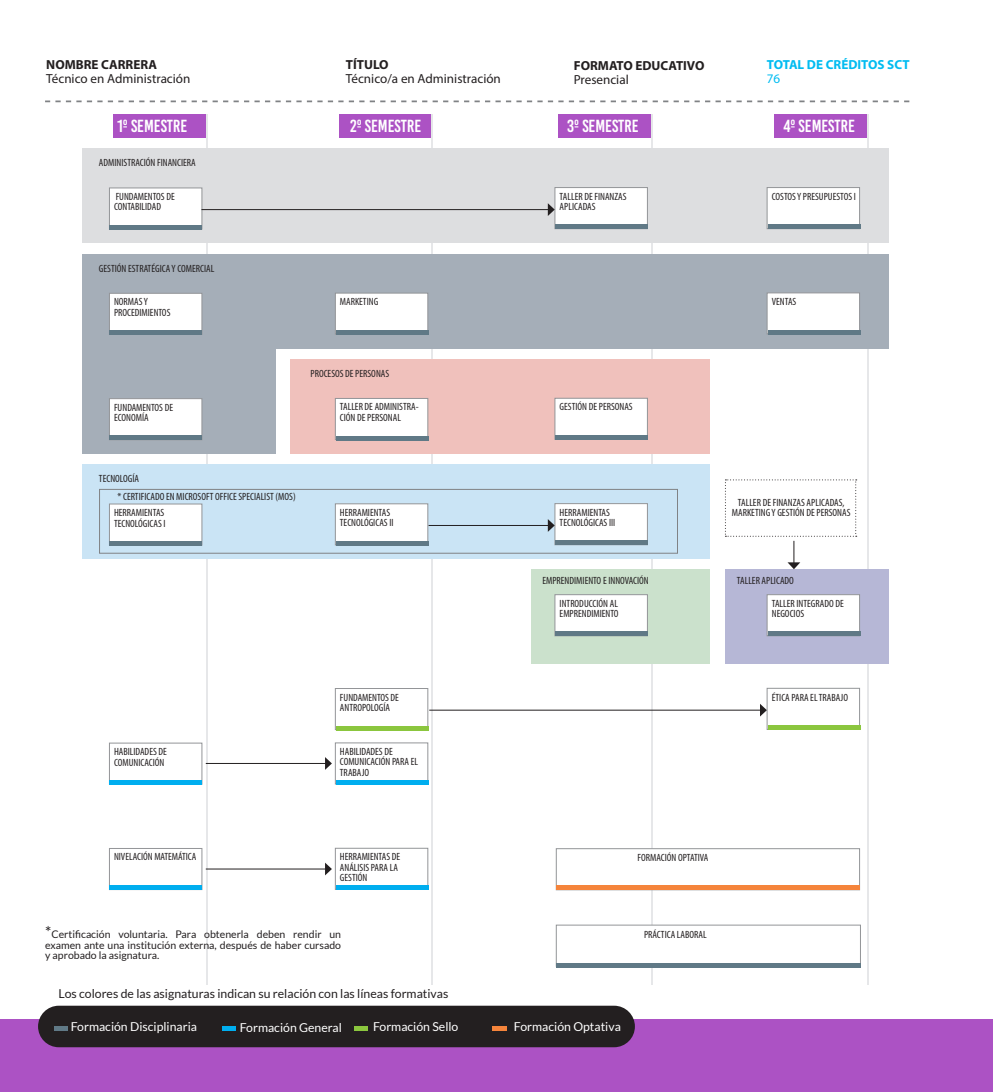
<style>
.page{position:relative;width:993px;height:1092px;background:#fff}
.page>*{position:absolute;margin:0;border:0;box-sizing:border-box;transform-origin:0 0}
.t1{font:17.5px "Bebas Kai";color:#fff}
.t2{font:13.12px "Myriad Pro";color:#231f20}
.t3{font:700 13.12px "Myriad Pro";color:#231f20}
.t4{font:700 13.12px "Myriad Pro";color:#00bcf1}
.t5{font:13.12px "Myriad Pro";color:#00bcf1}
.t6{font:12.25px "Lato";color:#231f20}
.t7{font:12.25px "Lato";color:#fff}
.t8{font:condensed 10.5px/10.5px "Myriad Pro";color:#231f20}
.t9{font:10.5px/10.5px "Lato";color:#231f20;text-align:justify}
.s1{font-size:15.75px}
</style>
<div class="page">
<div style="left:113px;top:114px;width:93px;height:23px;background:#ac52c4"></div>
<div style="left:339px;top:114px;width:92px;height:23px;background:#ac52c4"></div>
<div style="left:557px;top:114px;width:93px;height:23px;background:#ac52c4"></div>
<div style="left:774px;top:114px;width:92px;height:23px;background:#ac52c4"></div>
<svg style="left:45px;top:100px;width:864px;height:2px"></svg>
<hr style="left:206px;top:114px;width:1px;height:870px;background:#e6e7e9">
<hr style="left:431px;top:114px;width:2px;height:870px;background:#e6e7e9">
<hr style="left:650px;top:114px;width:2px;height:870px;background:#e6e7e9">
<hr style="left:866px;top:114px;width:2px;height:870px;background:#e6e7e9">
<div style="left:0;top:1019px;width:992px;height:72px;background:#ac52c4"></div>
<div style="left:724px;top:569px;width:164px;height:94px;background:#b6b7d6"></div>
<div style="left:531px;top:569px;width:178px;height:94px;background:#cbe1cc"></div>
<div style="left:290px;top:359px;width:419px;height:95px;background:#f0c1bc"></div>
<div style="left:82px;top:149px;width:806px;height:94px;background:#dddee0"></div>
<div style="left:554px;top:187px;width:93px;height:42px;background:#fff;border:1px solid #939598"></div>
<div style="left:109px;top:188px;width:93px;height:41px;background:#fff;border:1px solid #939598"></div>
<div style="left:556px;top:924px;width:304px;height:42px;background:#fff;border:1px solid #939598"></div>
<svg style="left:725px;top:479px;width:131px;height:90px"></svg>
<hr style="left:109px;top:225px;width:93px;height:4px;background:#607986">
<hr style="left:555px;top:225px;width:93px;height:4px;background:#607986">
<hr style="left:556px;top:963px;width:303px;height:4px;background:#607986">
<div style="left:556px;top:848px;width:303px;height:41px;background:#fff;border:1px solid #939598"></div>
<hr style="left:556px;top:885px;width:303px;height:4px;background:#f5843b">
<div style="left:766px;top:187px;width:93px;height:42px;background:#fff;border:1px solid #939598"></div>
<hr style="left:767px;top:225px;width:93px;height:4px;background:#607986">
<div style="left:82px;top:254px;width:806px;height:94px;background:#a5aeb8"></div>
<div style="left:109px;top:293px;width:93px;height:41px;background:#fff;border:1px solid #939598"></div>
<div style="left:335px;top:293px;width:93px;height:41px;background:#fff;border:1px solid #939598"></div>
<hr style="left:109px;top:330px;width:93px;height:4px;background:#607986">
<hr style="left:335px;top:331px;width:93px;height:4px;background:#607986">
<div style="left:766px;top:293px;width:93px;height:41px;background:#fff;border:1px solid #939598"></div>
<hr style="left:767px;top:330px;width:93px;height:4px;background:#607986">
<div style="left:82px;top:340px;width:193px;height:114px;background:#a5aeb8"></div>
<div style="left:554px;top:398px;width:93px;height:41px;background:#fff;border:1px solid #939598"></div>
<div style="left:109px;top:398px;width:93px;height:42px;background:#fff;border:1px solid #939598"></div>
<div style="left:335px;top:398px;width:93px;height:42px;background:#fff;border:1px solid #939598"></div>
<hr style="left:109px;top:436px;width:93px;height:4px;background:#607986">
<hr style="left:335px;top:436px;width:93px;height:4px;background:#607986">
<hr style="left:555px;top:435px;width:93px;height:4px;background:#607986">
<div style="left:82px;top:464px;width:627px;height:95px;background:#cae4f5"></div>
<div style="left:554px;top:503px;width:93px;height:42px;background:#fff;border:1px solid #939598"></div>
<div style="left:109px;top:503px;width:93px;height:42px;background:#fff;border:1px solid #939598"></div>
<div style="left:335px;top:503px;width:93px;height:42px;background:#fff;border:1px solid #939598"></div>
<hr style="left:109px;top:541px;width:93px;height:4px;background:#607986">
<hr style="left:335px;top:541px;width:93px;height:4px;background:#607986">
<hr style="left:555px;top:541px;width:93px;height:4px;background:#607986">
<hr style="left:428px;top:525px;width:120px;height:1px;background:#231f20">
<svg style="left:547px;top:519px;width:7px;height:13px"></svg>
<hr style="left:201px;top:209px;width:347px;height:1px;background:#231f20">
<svg style="left:547px;top:203px;width:7px;height:13px"></svg>
<div style="left:554px;top:594px;width:93px;height:42px;background:#fff;border:1px solid #939598"></div>
<hr style="left:555px;top:632px;width:93px;height:4px;background:#607986">
<div style="left:766px;top:594px;width:93px;height:42px;background:#fff;border:1px solid #939598"></div>
<hr style="left:767px;top:632px;width:93px;height:4px;background:#607986">
<div style="left:335px;top:688px;width:93px;height:41px;background:#fff;border:1px solid #939598"></div>
<hr style="left:335px;top:726px;width:93px;height:4px;background:#8bc63e">
<div style="left:766px;top:688px;width:93px;height:41px;background:#fff;border:1px solid #939598"></div>
<hr style="left:767px;top:725px;width:93px;height:4px;background:#8bc63e">
<hr style="left:429px;top:709px;width:331px;height:1px;background:#231f20">
<svg style="left:759px;top:704px;width:7px;height:12px"></svg>
<div style="left:109px;top:742px;width:93px;height:42px;background:#fff;border:1px solid #939598"></div>
<div style="left:335px;top:742px;width:93px;height:42px;background:#fff;border:1px solid #939598"></div>
<hr style="left:109px;top:780px;width:93px;height:4px;background:#00aeef">
<hr style="left:335px;top:780px;width:93px;height:4px;background:#00aeef">
<div style="left:109px;top:848px;width:93px;height:41px;background:#fff;border:1px solid #939598"></div>
<div style="left:335px;top:848px;width:93px;height:41px;background:#fff;border:1px solid #939598"></div>
<hr style="left:109px;top:885px;width:93px;height:4px;background:#00aeef">
<hr style="left:335px;top:885px;width:93px;height:4px;background:#00aeef">
<hr style="left:206px;top:763px;width:120px;height:1px;background:#231f20">
<svg style="left:325px;top:757px;width:7px;height:12px"></svg>
<hr style="left:206px;top:868px;width:120px;height:1px;background:#231f20">
<svg style="left:325px;top:862px;width:7px;height:13px"></svg>
<div style="left:99px;top:489px;width:578px;height:64px;border:1px solid #808285"></div>
<div style="left:38px;top:1005px;width:596px;height:42px;background:#231f20;border-radius:21px"></div>
<hr style="left:55px;top:1026px;width:13px;height:4px;background:#607986">
<hr style="left:222px;top:1026px;width:13px;height:4px;background:#00aeef">
<hr style="left:354px;top:1026px;width:14px;height:4px;background:#8bc63e">
<hr style="left:492px;top:1026px;width:14px;height:4px;background:#f5843b">
<p class="t3" style="left:46px;top:56px;width:112px">NOMBRE CARRERA</p>
<p class="t2" style="left:46px;top:70px;width:146px">Técnico en Administración</p>
<p class="t3" style="left:346px;top:56px;width:44px">TÍTULO</p>
<p class="t2" style="left:346px;top:71px;width:156px">Técnico/a en Administración</p>
<p class="t3" style="left:573px;top:57px;width:132px">FORMATO EDUCATIVO</p>
<p class="t2" style="left:573px;top:72px;width:56px">Presencial</p>
<p class="t4" style="left:766px;top:56px;width:144px">TOTAL DE CRÉDITOS SCT</p>
<p class="t5" style="left:766px;top:71px;width:15px">76</p>
<h1 class="t1" style="left:117px;top:117px;width:72px">1º SEMESTRE</h1>
<h1 class="t1" style="left:350px;top:117px;width:72px">2º SEMESTRE</h1>
<h1 class="t1" style="left:567px;top:117px;width:73px">3º SEMESTRE</h1>
<h1 class="t1" style="left:783px;top:117px;width:73px">4º SEMESTRE</h1>
<p class="t8" style="left:99px;top:157px;width:98px">ADMINISTRACIÓN FINANCIERA</p>
<p class="t8" style="left:114px;top:191px;width:62px">FUNDAMENTOS DE<br>CONTABILIDAD</p>
<p class="t8" style="left:559px;top:191px;width:68px">TALLER DE FINANZAS<br>APLICADAS</p>
<p class="t8" style="left:99px;top:263px;width:117px">GESTIÓN ESTRATÉGICA Y COMERCIAL</p>
<p class="t8" style="left:114px;top:296px;width:58px">NORMAS Y<br>PROCEDIMIENTOS</p>
<p class="t8" style="left:340px;top:296px;width:40px">MARKETING</p>
<p class="t8" style="left:310px;top:368px;width:80px">PROCESOS DE PERSONAS</p>
<p class="t8" style="left:114px;top:402px;width:61px">FUNDAMENTOS DE<br>ECONOMÍA</p>
<p class="t8" style="left:340px;top:401px;width:80px">TALLER DE ADMINISTRA-<br>CIÓN DE PERSONAL</p>
<p class="t8" style="left:559px;top:401px;width:75px">GESTIÓN DE PERSONAS</p>
<p class="t8" style="left:99px;top:473px;width:42px">TECNOLOGÍA</p>
<p class="t8" style="left:117px;top:491px;width:179px">* CERTIFICADO EN MICROSOFT OFFICE SPECIALIST (MOS)</p>
<p class="t8" style="left:114px;top:507px;width:53px">HERRAMIENTAS<br>TECNOLÓGICAS I</p>
<p class="t8" style="left:340px;top:507px;width:52px">HERRAMIENTAS</p>
<p class="t8" style="left:340px;top:517px;width:55px">TECNOLÓGICAS II</p>
<p class="t8" style="left:559px;top:507px;width:52px">HERRAMIENTAS</p>
<p class="t8" style="left:559px;top:517px;width:57px">TECNOLÓGICAS III</p>
<p class="t8" style="left:771px;top:191px;width:86px">COSTOS Y PRESUPUESTOS I</p>
<p class="t8" style="left:771px;top:296px;width:26px">VENTAS</p>
<p class="t8" style="left:731px;top:497px;width:120px;text-align:center">TALLER DE FINANZAS APLICADAS,<br>MARKETING Y GESTIÓN DE PERSONAS</p>
<p class="t8" style="left:542px;top:575px;width:108px">EMPRENDIMIENTO E INNOVACIÓN</p>
<p class="t8" style="left:736px;top:575px;width:59px">TALLER APLICADO</p>
<p class="t8" style="left:559px;top:598px;width:60px">INTRODUCCIÓN AL<br>EMPRENDIMIENTO</p>
<p class="t8" style="left:771px;top:598px;width:73px">TALLER INTEGRADO DE<br>NEGOCIOS</p>
<p class="t8" style="left:340px;top:691px;width:61px">FUNDAMENTOS DE<br>ANTROPOLOGÍA</p>
<p class="t8" style="left:771px;top:691px;width:78px">ÉTICA PARA EL TRABAJO</p>
<p class="t8" style="left:114px;top:746px;width:54px">HABILIDADES DE<br>COMUNICACIÓN</p>
<p class="t8" style="left:340px;top:746px;width:80px">HABILIDADES DE<br>COMUNICACIÓN PARA EL<br>TRABAJO</p>
<p class="t8" style="left:114px;top:851px;width:84px">NIVELACIÓN MATEMÁTICA</p>
<p class="t8" style="left:340px;top:851px;width:62px">HERRAMIENTAS DE</p>
<p class="t8" style="left:340px;top:861px;width:59px">ANÁLISIS PARA LA<br>GESTIÓN</p>
<p class="t9" style="left:45px;top:929px;width:297px"><span class="s1">*</span>Certificación voluntaria. Para obtenerla deben rendir un examen ante una institución externa, después de haber cursado y aprobado la asignatura.</p>
<p class="t6" style="left:59px;top:986px;width:391px">Los colores de las asignaturas indican su relación con las líneas formativas</p>
<p class="t6" style="left:340px;top:986px;width:123px">tipos de competencias:</p>
<p class="t7" style="left:71px;top:1019px;width:128px">Formación Disciplinaria</p>
<p class="t7" style="left:240px;top:1020px;width:104px">Formación General</p>
<p class="t7" style="left:373px;top:1020px;width:87px">Formación Sello</p>
<p class="t7" style="left:513px;top:1020px;width:108px">Formación Optativa</p>
<p class="t8" style="left:637px;top:852px;width:72px">FORMACIÓN OPTATIVA</p>
<p class="t8" style="left:643px;top:928px;width:64px">PRÁCTICA LABORAL</p>
</div>
